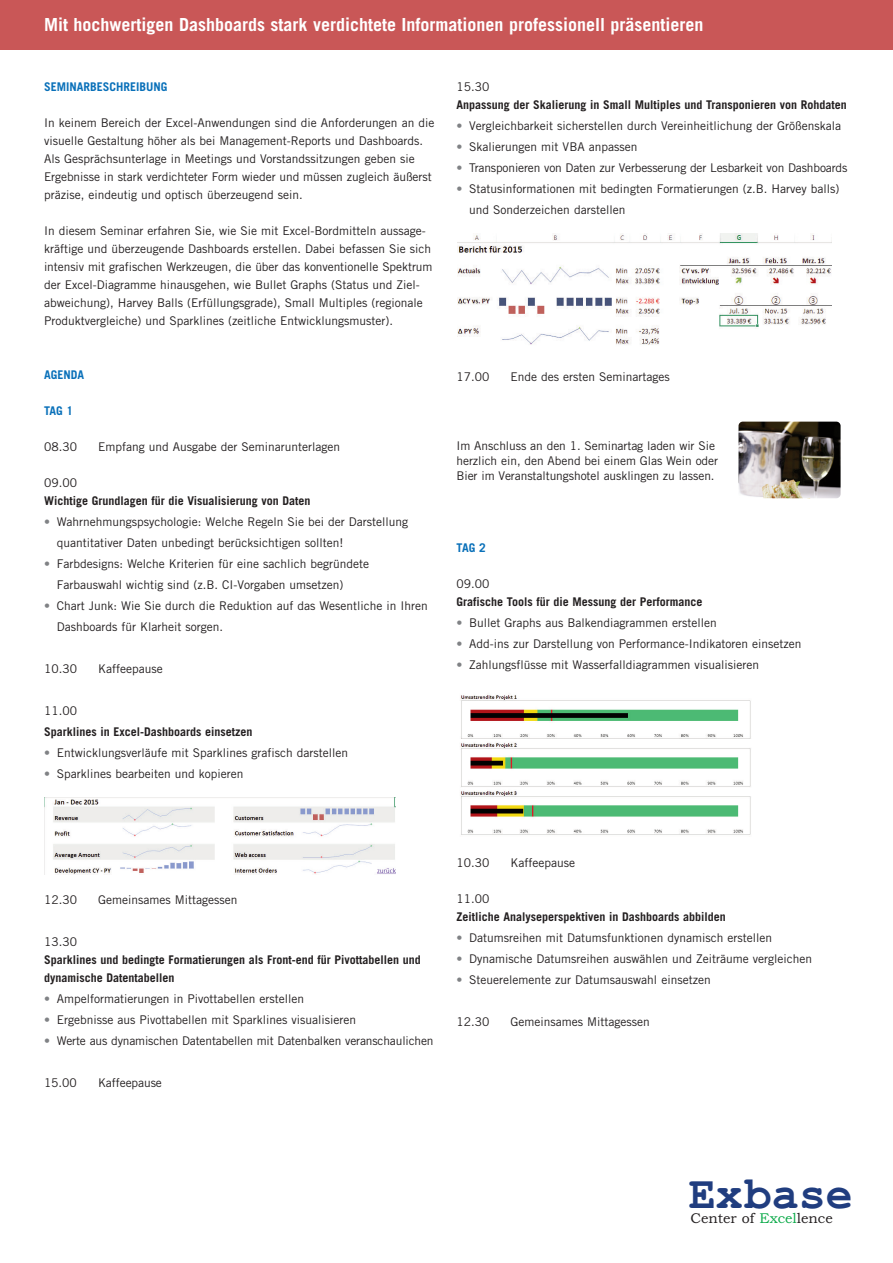
<style>
.page{position:relative;width:893px;height:1263px;background:#fff}
.page>*{position:absolute;margin:0;border:0;box-sizing:border-box;transform-origin:0 0}
.t1{font:700 45px "Courier New";color:#203d7f}
.t2{font:700 18px "Trade Gothic LT";color:#fff}
.t3{font:14.25px "Bookman Old Style";color:#231f20}
.t4{font:12px/18px "Trade Gothic LT";color:#231f20}
.t5{font:700 12px/18px "Trade Gothic LT";color:#231f20}
.t6{font:700 12px "Trade Gothic LT";color:#0970b9}
.s1{color:#808285}
.s2{color:#0eab4b}
</style>
<div class="page">
<div style="left:0;top:0;width:893px;height:50px;background:#c95757"></div>
<img style="left:738px;top:422px;width:103px;height:76px;border-radius:4px">
<img style="left:45px;top:797px;width:350px;height:78px">
<img style="left:457px;top:234px;width:374px;height:111px">
<img style="left:460px;top:695px;width:291px;height:140px">
<h2 class="t2" style="left:44px;top:14px;width:661px">Mit hochwertigen Dashboards stark verdichtete Informationen professionell präsentieren</h2>
<p class="t6" style="left:44px;top:79px;width:125px">SEMINARBESCHREIBUNG</p>
<p class="t4" style="left:44px;top:114px;width:392px">In keinem Bereich der Excel-Anwendungen sind die Anforderungen an die visuelle Gestaltung höher als bei Management-Reports und Dashboards.<br>Als Gesprächsunterlage in Meetings und Vorstandssitzungen geben sie Ergebnisse in stark verdichteter Form wieder und müssen zugleich äußerst präzise, eindeutig und optisch überzeugend sein.</p>
<p class="t4" style="left:44px;top:222px;width:390px">In diesem Seminar erfahren Sie, wie Sie mit Excel-Bordmitteln aussage&shy;kräftige und überzeugende Dashboards erstellen. Dabei befassen Sie sich intensiv mit grafischen Werkzeugen, die über das konventionelle Spektrum der Excel-Diagramme hinausgehen, wie Bullet Graphs (Status und Ziel&shy;abweichung), Harvey Balls (Erfüllungsgrade), Small Multiples (regionale Produktvergleiche) und Sparklines (zeitliche Entwicklungsmuster).</p>
<p class="t6" style="left:44px;top:367px;width:42px">AGENDA</p>
<p class="t6" style="left:44px;top:403px;width:31px">TAG 1</p>
<p class="t4" style="left:44px;top:438px;width:34px">08.30</p>
<p class="t4" style="left:98px;top:438px;width:244px">Empfang und Ausgabe der Seminarunterlagen</p>
<p class="t4" style="left:44px;top:474px;width:34px">09.00</p>
<p class="t5" style="left:44px;top:491px;width:268px">Wichtige Grundlagen für die Visualisierung von Daten</p>
<p class="t4" style="left:57px;top:511px;width:353px;line-height:21px;text-indent:-13px"><span class="s1">•</span> Wahrnehmungspsychologie: Welche Regeln Sie bei der Darstellung quantitativer Daten unbedingt berücksichtigen sollten!</p>
<p class="t4" style="left:57px;top:553px;width:314px;line-height:21px;text-indent:-13px"><span class="s1">•</span> Farbdesigns: Welche Kriterien für eine sachlich begründete<br>Farbauswahl wichtig sind (z.B. CI-Vorgaben umsetzen)</p>
<p class="t4" style="left:57px;top:595px;width:373px;line-height:21px;text-indent:-13px"><span class="s1">•</span> Chart Junk: Wie Sie durch die Reduktion auf das Wesentliche in Ihren<br>Dashboards für Klarheit sorgen.</p>
<p class="t4" style="left:44px;top:660px;width:34px">10.30</p>
<p class="t4" style="left:98px;top:660px;width:66px">Kaffeepause</p>
<p class="t4" style="left:44px;top:702px;width:34px">11.00</p>
<p class="t5" style="left:44px;top:722px;width:210px">Sparklines in Excel-Dashboards einsetzen</p>
<p class="t4" style="left:44px;top:744px;width:306px"><span class="s1">•</span> Entwicklungsverläufe mit Sparklines grafisch darstellen</p>
<p class="t4" style="left:44px;top:765px;width:201px"><span class="s1">•</span> Sparklines bearbeiten und kopieren</p>
<p class="t4" style="left:456px;top:78px;width:34px">15.30</p>
<p class="t5" style="left:456px;top:95px;width:392px">Anpassung der Skalierung in Small Multiples und Transponieren von Rohdaten</p>
<p class="t4" style="left:456px;top:117px;width:386px"><span class="s1">•</span> Vergleichbarkeit sicherstellen durch Vereinheitlichung der Größenskala</p>
<p class="t4" style="left:456px;top:138px;width:182px"><span class="s1">•</span> Skalierungen mit VBA anpassen</p>
<p class="t4" style="left:456px;top:159px;width:392px"><span class="s1">•</span> Transponieren von Daten zur Verbesserung der Lesbarkeit von Dashboards</p>
<p class="t4" style="left:469px;top:178px;width:372px;line-height:21px;text-indent:-13px"><span class="s1">•</span> Statusinformationen mit bedingten Formatierungen (z.B. Harvey balls) und Sonderzeichen darstellen</p>
<p class="t4" style="left:456px;top:367px;width:34px">17.00</p>
<p class="t4" style="left:510px;top:367px;width:161px">Ende des ersten Seminartages</p>
<p class="t4" style="left:456px;top:438px;width:263px;line-height:15px">Im Anschluss an den 1. Seminartag laden wir Sie herzlich ein, den Abend bei einem Glas Wein oder<br>Bier im Veranstaltungshotel ausklingen zu lassen.</p>
<p class="t6" style="left:456px;top:540px;width:31px">TAG 2</p>
<p class="t4" style="left:456px;top:574px;width:34px">09.00</p>
<p class="t5" style="left:456px;top:592px;width:248px">Grafische Tools für die Messung der Performance</p>
<p class="t4" style="left:456px;top:613px;width:262px"><span class="s1">•</span> Bullet Graphs aus Balkendiagrammen erstellen</p>
<p class="t4" style="left:456px;top:634px;width:346px"><span class="s1">•</span> Add-ins zur Darstellung von Performance-Indikatoren einsetzen</p>
<p class="t4" style="left:456px;top:655px;width:304px"><span class="s1">•</span> Zahlungsflüsse mit Wasserfalldiagrammen visualisieren</p>
<p class="t4" style="left:44px;top:891px;width:34px">12.30</p>
<p class="t4" style="left:98px;top:891px;width:141px">Gemeinsames Mittagessen</p>
<p class="t4" style="left:44px;top:933px;width:34px">13.30</p>
<p class="t5" style="left:44px;top:950px;width:378px">Sparklines und bedingte Formatierungen als Front-end für Pivottabellen und dynamische Datentabellen</p>
<p class="t4" style="left:44px;top:990px;width:262px"><span class="s1">•</span> Ampelformatierungen in Pivottabellen erstellen</p>
<p class="t4" style="left:44px;top:1011px;width:314px"><span class="s1">•</span> Ergebnisse aus Pivottabellen mit Sparklines visualisieren</p>
<p class="t4" style="left:44px;top:1032px;width:391px"><span class="s1">•</span> Werte aus dynamischen Datentabellen mit Datenbalken veranschaulichen</p>
<p class="t4" style="left:44px;top:1074px;width:34px">15.00</p>
<p class="t4" style="left:98px;top:1074px;width:65px">Kaffeepause</p>
<p class="t4" style="left:456px;top:853px;width:34px">10.30</p>
<p class="t4" style="left:510px;top:853px;width:66px">Kaffeepause</p>
<p class="t4" style="left:456px;top:889px;width:34px">11.00</p>
<p class="t5" style="left:456px;top:907px;width:271px">Zeitliche Analyseperspektiven in Dashboards abbilden</p>
<p class="t4" style="left:456px;top:928px;width:317px"><span class="s1">•</span> Datumsreihen mit Datumsfunktionen dynamisch erstellen</p>
<p class="t4" style="left:456px;top:949px;width:357px"><span class="s1">•</span> Dynamische Datumsreihen auswählen und Zeiträume vergleichen</p>
<p class="t4" style="left:456px;top:970px;width:256px"><span class="s1">•</span> Steuerelemente zur Datumsauswahl einsetzen</p>
<p class="t4" style="left:456px;top:1012px;width:34px">12.30</p>
<p class="t4" style="left:510px;top:1012px;width:141px">Gemeinsames Mittagessen</p>
<h1 class="t1" style="left:689px;top:1166px;width:165px">Exbase</h1>
<p class="t3" style="left:690px;top:1209px;width:144px">Center of <span class="s2">Excel</span>lence</p>
</div>
